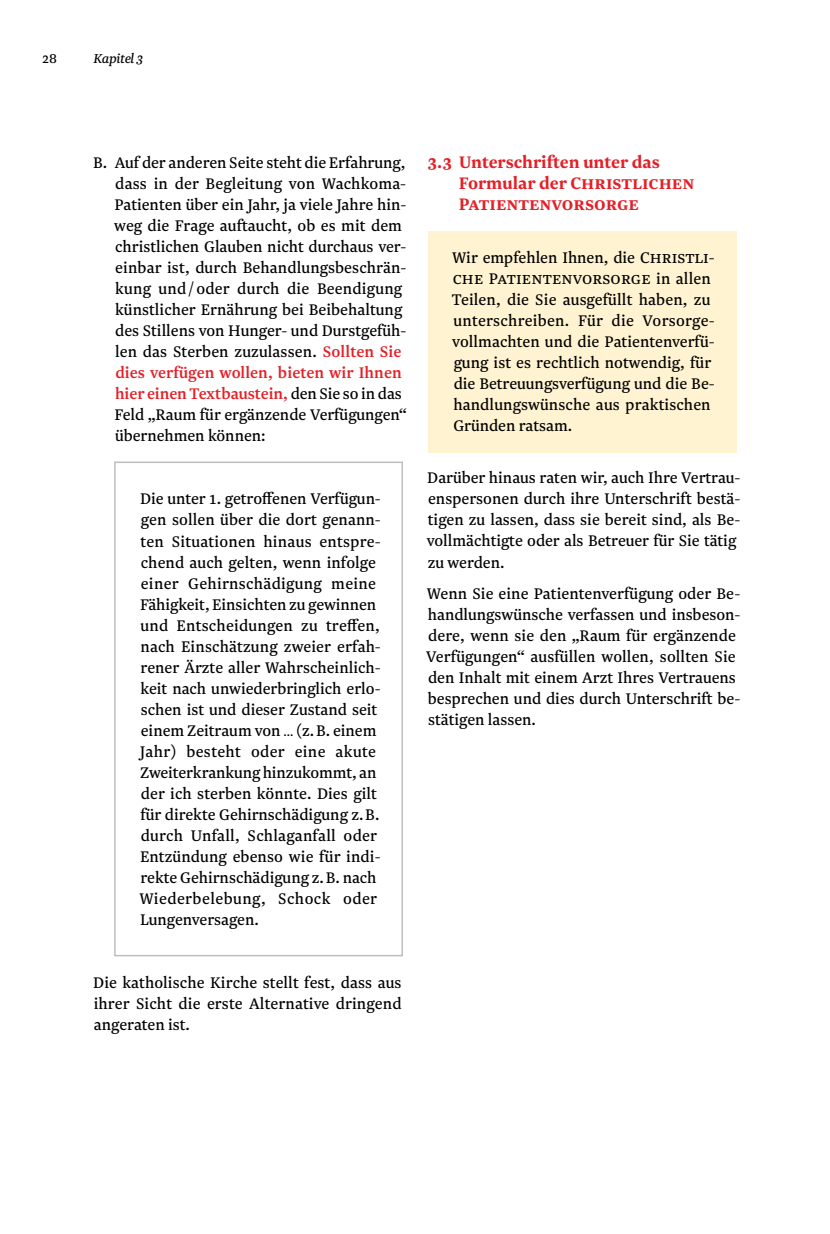
<style>
.page{position:relative;width:830px;height:1234px;background:#fff}
.page>*{position:absolute;margin:0;border:0;box-sizing:border-box;transform-origin:0 0}
.t1{font:700 19.5px/21px "Newzald";color:#e41f26}
.t2{font:18px/21px "Newzald";color:#000}
.t3{font:italic 15px "Newzald";letter-spacing:-.02em;color:#000}
.t4{font:15px "Newzald";color:#000}
.s1{font-weight:500;color:#e41f26}
.s2{font-size:13.5px}
</style>
<div class="page">
<div style="left:114px;top:461px;width:289px;height:495px;border:2px solid #bcbec0"></div>
<div style="left:427px;top:231px;width:309px;height:222px;background:#fff3d1"></div>
<p class="t4" style="left:43px;top:49px;width:16px">28</p>
<p class="t3" style="left:94px;top:49px;width:51px">Kapitel 3</p>
<h5 class="t2" style="left:93px;top:152px;width:313px">B . Auf der anderen Seite steht die Erfahrung,</h5>
<p class="t2" style="left:114px;top:173px;width:294px">dass in der Begleitung von Wachkoma-Patienten über ein Jahr, ja viele Jahre hin&shy;weg die Frage auftaucht, ob es mit dem christlichen Glauben nicht durchaus ver&shy;einbar ist, durch Behandlungsbeschrän&shy;kung und / oder durch die Beendigung künstlicher Ernährung bei Beibehaltung des Stillens von Hunger- und Durstgefüh&shy;len das Sterben zuzulassen . <span class="s1">Sollten Sie dies verfügen wollen, bieten wir Ihnen hier einen Textbaustein,</span> den Sie so in das Feld „Raum für ergänzende Verfügungen“ übernehmen können:</p>
<p class="t2" style="left:139px;top:488px;width:243px">Die unter 1 . getroffenen Verfügun&shy;gen sollen über die dort genann&shy;ten Situationen hinaus entspre&shy;chend auch gelten, wenn infolge einer Gehirnschädigung meine<br>Fähigkeit, Einsichten zu gewinnen und Entscheidungen zu treffen, nach Einschätzung zweier erfah&shy;rener Ärzte aller Wahrscheinlich&shy;keit nach unwiederbringlich erlo&shy;schen ist und dieser Zustand seit einem Zeitraum von <span class="s2">…</span> (z . B . einem<br>Jahr) besteht oder eine akute<br>Zweiterkrankung hinzukommt, an der ich sterben könnte . Dies gilt für direkte Gehirnschädigung z . B . durch Unfall, Schlaganfall oder<br>Entzündung ebenso wie für indi&shy;rekte Gehirnschädigung z . B . nach<br>Wiederbelebung, Schock oder<br>Lungenversagen .</p>
<p class="t2" style="left:93px;top:971px;width:310px;text-align:justify">Die katholische Kirche stellt fest, dass aus ihrer Sicht die erste Alternative dringend angeraten ist .</p>
<h3 class="t1" style="left:458px;top:151px;width:237px;text-indent:-31px">3.3 Unterschriften unter das<br>Formular der Christlichen<br>Patientenvorsorge</h3>
<p class="t2" style="left:451px;top:246px;width:264px">Wir empfehlen Ihnen, die Christli&shy;che Patientenvorsorge in allen Teilen, die Sie ausgefüllt haben, zu unterschreiben . Für die Vorsorge&shy;vollmachten und die Patientenverfü&shy;gung ist es rechtlich notwendig, für die Betreuungsverfügung und die Be&shy;handlungswünsche aus praktischen Gründen ratsam .</p>
<p class="t2" style="left:426px;top:467px;width:315px">Darüber hinaus raten wir, auch Ihre Vertrau&shy;enspersonen durch ihre Unterschrift bestä&shy;tigen zu lassen, dass sie bereit sind, als Be&shy;vollmächtigte oder als Betreuer für Sie tätig zu werden .</p>
<p class="t2" style="left:426px;top:582px;width:315px">Wenn Sie eine Patientenverfügung oder Be&shy;handlungswünsche verfassen und insbeson&shy;dere, wenn sie den „Raum für ergänzende Verfügungen“ ausfüllen wollen, sollten Sie den Inhalt mit einem Arzt Ihres Vertrauens besprechen und dies durch Unterschrift be stätigen lassen .</p>
</div>
